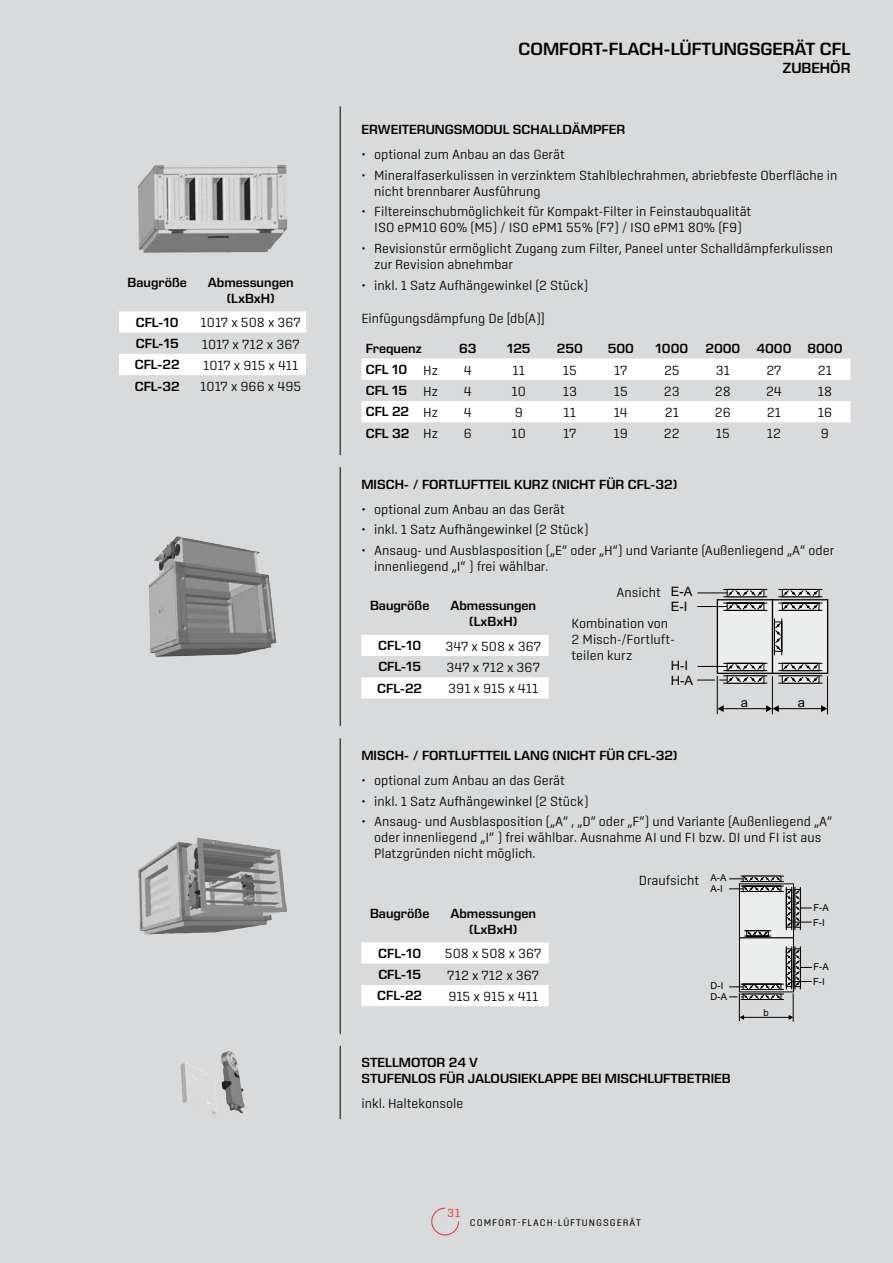
<style>
.page{position:relative;width:893px;height:1263px;background:#d9dadb}
.page>*{position:absolute;margin:0;border:0;box-sizing:border-box;transform-origin:0 0}
.t1{font:600 18px "Eurostile Next LT Pro";color:#000}
.t2{font:600 15px "Eurostile Next LT Pro";color:#000}
.t3{font:300 13.5px/16.2px "Center";color:#000}
.t4{font:600 13.5px/16.2px "Eurostile Next LT Pro";color:#000;text-align:center}
.t5{font:12.9px/15.3px "Arial";color:#000}
.t6{font:300 12px "Center";color:#e42934}
.t7{font:9.75px "Center";letter-spacing:.095em;color:#000}
.t8{font:9.45px "Arial";color:#000}
.s1{font-family:"Center";font-weight:300}
</style>
<div class="page">
<svg style="left:431px;top:1207px;width:28px;height:29px"></svg>
<hr style="left:340px;top:106px;width:1px;height:349px;background:#000">
<hr style="left:340px;top:467px;width:1px;height:259px;background:#000">
<hr style="left:340px;top:738px;width:1px;height:296px;background:#000">
<hr style="left:340px;top:1046px;width:1px;height:73px;background:#000">
<img style="left:138px;top:165px;width:149px;height:88px">
<svg style="left:119px;top:311px;width:187px;height:64px"></svg>
<svg style="left:361px;top:359px;width:489px;height:63px"></svg>
<img style="left:149px;top:536px;width:127px;height:121px">
<svg style="left:361px;top:635px;width:188px;height:63px"></svg>
<div style="left:717px;top:599px;width:56px;height:75px;background:#eceded;border:1px solid #000"></div>
<div style="left:772px;top:600px;width:56px;height:73px;background:#eceded"></div>
<div style="left:772px;top:599px;width:56px;height:75px;border:1px solid #000"></div>
<svg style="left:722px;top:589px;width:46px;height:22px"></svg>
<hr style="left:723px;top:683px;width:44px;height:1px;background:#000">
<div style="left:727px;top:675px;width:37px;height:9px;background:#212121"></div>
<svg style="left:777px;top:589px;width:46px;height:22px"></svg>
<hr style="left:778px;top:683px;width:44px;height:1px;background:#000">
<div style="left:782px;top:675px;width:37px;height:9px;background:#212121"></div>
<svg style="left:777px;top:662px;width:46px;height:21px"></svg>
<svg style="left:773px;top:618px;width:10px;height:38px"></svg>
<hr style="left:697px;top:592px;width:30px;height:1px;background:#000">
<hr style="left:697px;top:606px;width:30px;height:1px;background:#000">
<hr style="left:717px;top:676px;width:1px;height:38px;background:#000">
<hr style="left:772px;top:676px;width:1px;height:38px;background:#000">
<hr style="left:827px;top:676px;width:1px;height:38px;background:#000">
<svg style="left:697px;top:662px;width:71px;height:21px"></svg>
<hr style="left:723px;top:708px;width:43px;height:1px;background:#000">
<svg style="left:717px;top:705px;width:7px;height:7px"></svg>
<hr style="left:778px;top:708px;width:44px;height:1px;background:#000">
<svg style="left:766px;top:705px;width:13px;height:7px"></svg>
<svg style="left:821px;top:705px;width:6px;height:7px"></svg>
<img style="left:138px;top:838px;width:149px;height:96px">
<svg style="left:361px;top:942px;width:188px;height:64px"></svg>
<div style="left:739px;top:937px;width:55px;height:55px;background:#eceded;border:1px solid #000"></div>
<svg style="left:729px;top:876px;width:83px;height:61px"></svg>
<svg style="left:729px;top:946px;width:83px;height:75px"></svg>
<img style="left:180px;top:1051px;width:65px;height:63px">
<p class="t4" style="left:128px;top:274px;width:61px">Baugröße</p>
<p class="t4" style="left:208px;top:274px;width:87px">Abmessungen (LxBxH)</p>
<p class="t4" style="left:136px;top:314px;width:44px">CFL-10</p>
<p class="t3" style="left:201px;top:314px;width:102px">1017 x 508 x 367</p>
<p class="t4" style="left:136px;top:335px;width:44px">CFL-15</p>
<p class="t3" style="left:202px;top:336px;width:99px">1017 x 712 x 367</p>
<p class="t4" style="left:135px;top:357px;width:46px">CFL-22</p>
<p class="t3" style="left:203px;top:357px;width:97px">1017 x 915 x 411</p>
<p class="t4" style="left:135px;top:378px;width:47px">CFL-32</p>
<p class="t3" style="left:200px;top:378px;width:102px">1017 x 966 x 495</p>
<h1 class="t1" style="left:519px;top:39px;width:333px">COMFORT-FLACH-LÜFTUNGSGERÄT CFL</h1>
<p class="t2" style="left:782px;top:60px;width:70px">ZUBEHÖR</p>
<p class="t4" style="left:361px;top:122px;width:265px">ERWEITERUNGSMODUL SCHALLDÄMPFER</p>
<p class="t3" style="left:361px;top:146px;width:205px">• optional zum Anbau an das Gerät</p>
<p class="t3" style="left:374px;top:167px;width:465px;text-indent:-13px">• Mineralfaserkulissen in verzinktem Stahlblechrahmen, abriebfeste Oberfläche in nicht brennbarer Ausführung</p>
<p class="t3" style="left:361px;top:203px;width:391px;text-align:center">• Filtereinschubmöglichkeit für Kompakt-Filter in Feinstaubqualität<br>ISO ePM10 60% (M5) / ISO ePM1 55% (F7) / ISO ePM1 80% (F9)</p>
<p class="t3" style="left:374px;top:240px;width:460px;text-indent:-13px">• Revisionstür ermöglicht Zugang zum Filter, Paneel unter Schalldämpferkulissen zur Revision abnehmbar</p>
<p class="t3" style="left:361px;top:277px;width:228px">• inkl. 1 Satz Aufhängewinkel (2 Stück)</p>
<p class="t3" style="left:361px;top:310px;width:185px">Einfügungsdämpfung De [db(A)]</p>
<p class="t4" style="left:366px;top:340px;width:57px">Frequenz</p>
<p class="t4" style="left:459px;top:340px;width:19px">63</p>
<p class="t4" style="left:507px;top:340px;width:25px">125</p>
<p class="t4" style="left:557px;top:340px;width:27px">250</p>
<p class="t4" style="left:608px;top:340px;width:28px">500</p>
<p class="t4" style="left:656px;top:340px;width:34px">1000</p>
<p class="t4" style="left:705px;top:340px;width:138px">2000 4000 8000</p>
<p class="t4" style="left:366px;top:361px;width:74px">CFL 10 <span class="s1">Hz</span></p>
<p class="t3" style="left:464px;top:362px;width:10px">4</p>
<p class="t3" style="left:513px;top:362px;width:14px">11</p>
<p class="t3" style="left:563px;top:362px;width:15px">15</p>
<p class="t3" style="left:614px;top:362px;width:15px">17</p>
<p class="t3" style="left:664px;top:362px;width:17px">25</p>
<p class="t3" style="left:716px;top:362px;width:16px">31</p>
<p class="t3" style="left:766px;top:362px;width:17px">27</p>
<p class="t3" style="left:818px;top:362px;width:16px">21</p>
<p class="t4" style="left:366px;top:383px;width:74px">CFL 15 <span class="s1">Hz</span></p>
<p class="t3" style="left:464px;top:383px;width:10px">4</p>
<p class="t3" style="left:512px;top:383px;width:16px">10</p>
<p class="t3" style="left:563px;top:383px;width:16px">13</p>
<p class="t3" style="left:614px;top:383px;width:15px">15</p>
<p class="t3" style="left:664px;top:383px;width:17px">23</p>
<p class="t3" style="left:715px;top:383px;width:17px">28</p>
<p class="t3" style="left:766px;top:383px;width:17px">24</p>
<p class="t3" style="left:818px;top:383px;width:16px">18</p>
<p class="t4" style="left:366px;top:404px;width:74px">CFL 22 <span class="s1">Hz</span></p>
<p class="t3" style="left:464px;top:404px;width:10px">4</p>
<p class="t3" style="left:515px;top:404px;width:10px">9</p>
<p class="t3" style="left:564px;top:404px;width:14px">11</p>
<p class="t3" style="left:614px;top:404px;width:16px">14</p>
<p class="t3" style="left:665px;top:404px;width:16px">21</p>
<p class="t3" style="left:715px;top:404px;width:17px">26</p>
<p class="t3" style="left:767px;top:404px;width:16px">21</p>
<p class="t3" style="left:818px;top:404px;width:16px">16</p>
<p class="t4" style="left:366px;top:425px;width:74px">CFL 32 <span class="s1">Hz</span></p>
<p class="t3" style="left:464px;top:425px;width:10px">6</p>
<p class="t3" style="left:512px;top:425px;width:16px">10</p>
<p class="t3" style="left:563px;top:425px;width:15px">17</p>
<p class="t3" style="left:614px;top:425px;width:16px">19</p>
<p class="t3" style="left:664px;top:425px;width:17px">22</p>
<p class="t3" style="left:716px;top:425px;width:15px">15</p>
<p class="t3" style="left:767px;top:425px;width:16px">12</p>
<p class="t3" style="left:821px;top:425px;width:10px">9</p>
<p class="t4" style="left:361px;top:477px;width:317px">MISCH- / FORTLUFTTEIL KURZ (NICHT FÜR CFL-32)</p>
<p class="t3" style="left:361px;top:501px;width:205px">• optional zum Anbau an das Gerät</p>
<p class="t3" style="left:361px;top:521px;width:228px">• inkl. 1 Satz Aufhängewinkel (2 Stück)</p>
<p class="t3" style="left:374px;top:542px;width:462px;text-indent:-13px">• Ansaug- und Ausblasposition („E“ oder „H“) und Variante (Außenliegend „A“ oder innenliegend „I“ ) frei wählbar.</p>
<p class="t4" style="left:370px;top:598px;width:61px">Baugröße</p>
<p class="t4" style="left:450px;top:598px;width:87px">Abmessungen (LxBxH)</p>
<p class="t4" style="left:378px;top:638px;width:44px">CFL-10</p>
<p class="t3" style="left:445px;top:638px;width:97px">347 x 508 x 367</p>
<p class="t4" style="left:378px;top:659px;width:44px">CFL-15</p>
<p class="t3" style="left:447px;top:659px;width:95px">347 x 712 x 367</p>
<p class="t4" style="left:377px;top:680px;width:46px">CFL-22</p>
<p class="t3" style="left:448px;top:680px;width:92px">391 x 915 x 411</p>
<p class="t5" style="left:671px;top:584px;width:23px">E-A<br>E-I</p>
<p class="t3" style="left:616px;top:584px;width:46px">Ansicht</p>
<p class="t3" style="left:571px;top:615px;width:105px">Kombination von<br>2 Misch-/Fortluft&shy;teilen kurz</p>
<p class="t5" style="left:671px;top:657px;width:24px">H-I<br>H-A</p>
<p class="t5" style="left:741px;top:695px;width:9px">a</p>
<p class="t5" style="left:798px;top:695px;width:9px">a</p>
<p class="t4" style="left:361px;top:748px;width:318px">MISCH- / FORTLUFTTEIL LANG (NICHT FÜR CFL-32)</p>
<p class="t3" style="left:361px;top:772px;width:205px">• optional zum Anbau an das Gerät</p>
<p class="t3" style="left:361px;top:792px;width:228px">• inkl. 1 Satz Aufhängewinkel (2 Stück)</p>
<p class="t3" style="left:374px;top:813px;width:459px;text-indent:-13px">• Ansaug- und Ausblasposition („A“ , „D“ oder „F“) und Variante (Außenliegend „A“ oder innenliegend „I“ ) frei wählbar. Ausnahme AI und FI bzw. DI und FI ist aus<br>Platzgründen nicht möglich.</p>
<p class="t4" style="left:370px;top:905px;width:61px">Baugröße</p>
<p class="t4" style="left:450px;top:905px;width:87px">Abmessungen (LxBxH)</p>
<p class="t4" style="left:378px;top:945px;width:44px">CFL-10</p>
<p class="t3" style="left:445px;top:945px;width:98px">508 x 508 x 367</p>
<p class="t4" style="left:378px;top:966px;width:44px">CFL-15</p>
<p class="t3" style="left:447px;top:967px;width:93px">712 x 712 x 367</p>
<p class="t4" style="left:377px;top:988px;width:46px">CFL-22</p>
<p class="t3" style="left:448px;top:988px;width:91px">915 x 915 x 411</p>
<p class="t3" style="left:639px;top:871px;width:62px">Draufsicht</p>
<p class="t8" style="left:711px;top:872px;width:17px">A-A</p>
<p class="t8" style="left:711px;top:883px;width:14px">A-I</p>
<p class="t8" style="left:711px;top:980px;width:14px">D-I</p>
<p class="t8" style="left:711px;top:991px;width:18px">D-A</p>
<p class="t4" style="left:361px;top:1054px;width:371px;text-align:left">STELLMOTOR 24 V<br>STUFENLOS FÜR JALOUSIEKLAPPE BEI MISCHLUFTBETRIEB</p>
<p class="t3" style="left:361px;top:1095px;width:104px">inkl. Haltekonsole</p>
<p class="t8" style="left:763px;top:1007px;width:7px">b</p>
<p class="t6" style="left:447px;top:1206px;width:15px">31</p>
<p class="t7" style="left:470px;top:1217px;width:173px">COMFORT-FLACH-LÜFTUNGSGERÄT</p>
<p class="t8" style="left:813px;top:902px;width:17px">F-A</p>
<p class="t8" style="left:813px;top:917px;width:13px">F-I</p>
<p class="t8" style="left:813px;top:961px;width:17px">F-A</p>
<p class="t8" style="left:813px;top:976px;width:13px">F-I</p>
</div>
